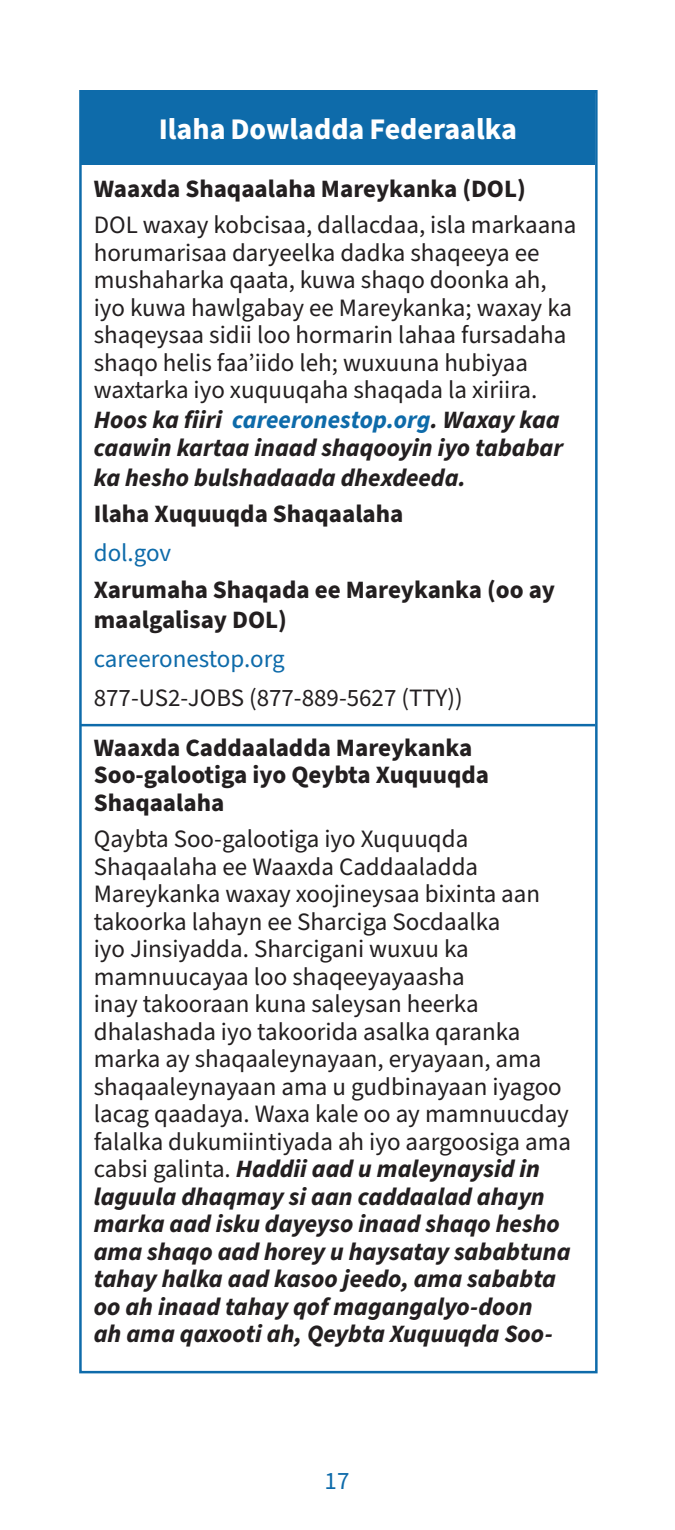
<style>
.page{position:relative;width:675px;height:1530px;background:#fff}
.page>*{position:absolute;margin:0;border:0;box-sizing:border-box;transform-origin:0 0}
.t1{font:700 30px "Source Sans Pro";color:#fff}
.Table_Sub_Head{font:25px/27.5px "Source Sans Pro";color:#231f20}
.Table_Sub_Head-2{font:700 25px/27.5px "Source Sans Pro";color:#231f20}
.Table_Sub_Head-3{font:italic 700 25px/27.5px "Source Sans Pro";color:#231f20}
.Table_Sub_Head-4{font:25px "Source Sans Pro";color:#0e6baa}
.s1{color:#0e6baa}
.s2{font-weight:700;font-style:italic}
</style>
<div class="page">
<div style="left:80px;top:91px;width:515px;height:74px;background:#0e6baa"></div>
<hr style="left:81px;top:724px;width:514px;height:2px;background:#0e6baa">
<p class="t1" style="left:159px;top:109px;width:360px">Ilaha Dowladda Federaalka</p>
<p class="Table_Sub_Head-2" style="left:94px;top:175px;width:434px">Waaxda Shaqaalaha Mareykanka (DOL)</p>
<p class="Table_Sub_Head" style="left:94px;top:212px;width:484px">DOL waxay kobcisaa, dallacdaa, isla markaana horumarisaa daryeelka dadka shaqeeya ee mushaharka qaata, kuwa shaqo doonka ah, iyo kuwa hawlgabay ee Mareykanka; waxay ka shaqeysaa sidii loo hormarin lahaa fursadaha shaqo helis faa’iido leh; wuxuuna hubiyaa waxtarka iyo xuquuqaha shaqada la xiriira.</p>
<p class="Table_Sub_Head-3" style="left:94px;top:407px;width:471px">Hoos ka fiiri <span class="s1">careeronestop.org</span>. Waxay kaa caawin kartaa inaad shaqooyin iyo tababar</p>
<p class="Table_Sub_Head-3" style="left:94px;top:464px;width:374px">ka hesho bulshadaada dhexdeeda.</p>
<p class="Table_Sub_Head-2" style="left:94px;top:501px;width:311px">Ilaha Xuquuqda Shaqaalaha</p>
<p class="Table_Sub_Head-4" style="left:94px;top:536px;width:79px">dol.gov</p>
<p class="Table_Sub_Head-2" style="left:94px;top:575px;width:463px;line-height:30px">Xarumaha Shaqada ee Mareykanka (oo ay maalgalisay DOL)</p>
<p class="Table_Sub_Head-4" style="left:94px;top:642px;width:192px">careeronestop.org</p>
<p class="Table_Sub_Head" style="left:94px;top:684px;width:370px">877-US2-JOBS (877-889-5627 (TTY))</p>
<p class="Table_Sub_Head-2" style="left:94px;top:734px;width:397px">Waaxda Caddaaladda Mareykanka<br>Soo-galootiga iyo Qeybta Xuquuqda<br>Shaqaalaha</p>
<p class="Table_Sub_Head" style="left:94px;top:826px;width:479px">Qaybta Soo-galootiga iyo Xuquuqda Shaqaalaha ee Waaxda Caddaaladda Mareykanka waxay xoojineysaa bixinta aan takoorka lahayn ee Sharciga Socdaalka<br>iyo Jinsiyadda. Sharcigani wuxuu ka mamnuucayaa loo shaqeeyayaasha<br>inay takooraan kuna saleysan heerka dhalashada iyo takoorida asalka qaranka marka ay shaqaaleynayaan, eryayaan, ama shaqaaleynayaan ama u gudbinayaan iyagoo lacag qaadaya. Waxa kale oo ay mamnuucday falalka dukumiintiyada ah iyo aargoosiga ama cabsi galinta. <span class="s2">Haddii aad u maleynaysid in laguula dhaqmay si aan caddaalad ahayn marka aad isku dayeyso inaad shaqo hesho ama shaqo aad horey u haysatay sababtuna tahay halka aad kasoo jeedo, ama sababta oo ah inaad tahay qof magangalyo-doon<br>ah ama qaxooti ah, Qeybta Xuquuqda Soo-</span></p>
<p class="Table_Sub_Head-4" style="left:325px;top:1464px;width:26px">17</p>
</div>
